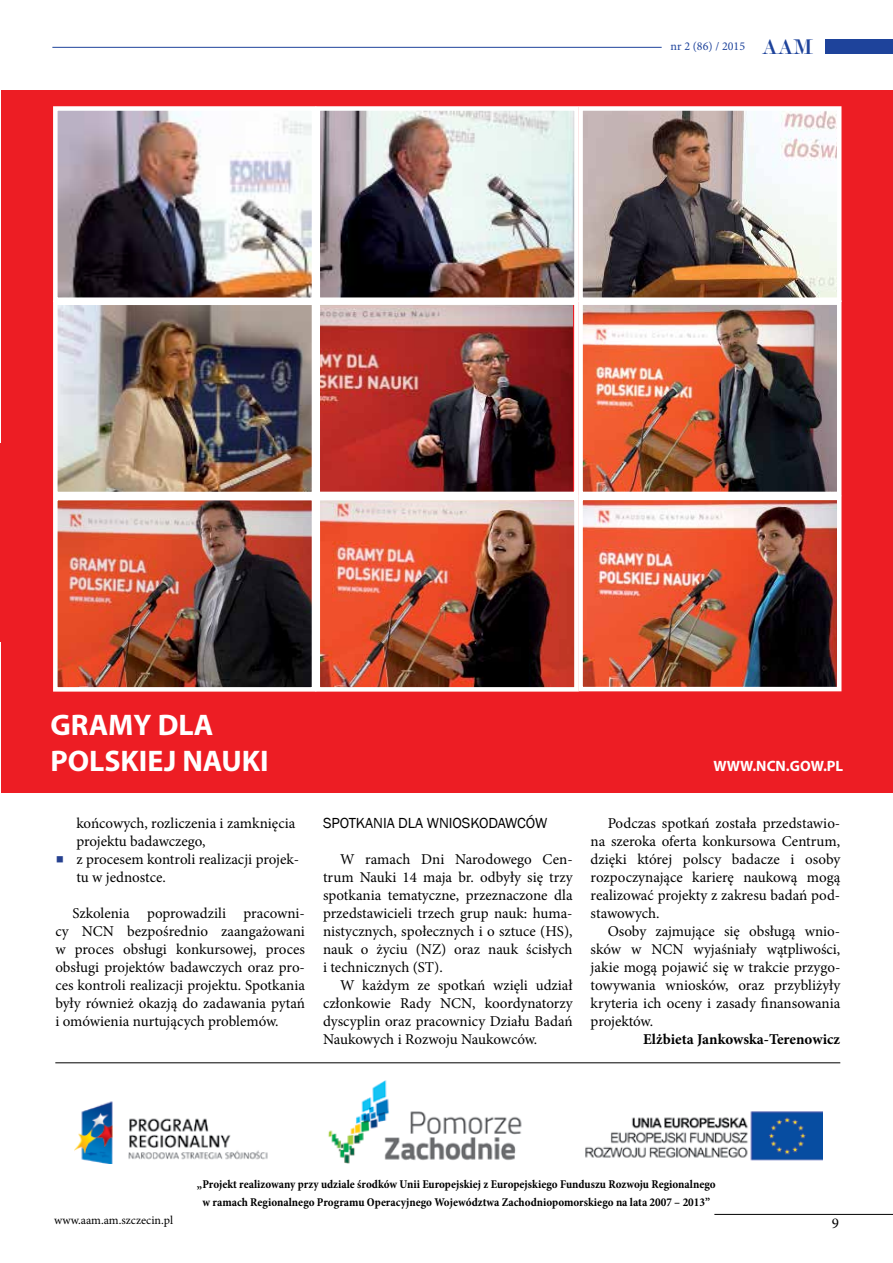
<style>
.page{position:relative;width:893px;height:1263px;background:#fff}
.page>*{position:absolute;margin:0;border:0;box-sizing:border-box;transform-origin:0 0}
.t1{font:700 29.85px/35.8px "Myriad Pro";color:#fff}
.t2{font:15px/18px "Minion Pro";color:#000;text-align:justify}
.t3{font:700 15px "Minion Pro";color:#000}
.t4{font:15px "Franklin Gothic";letter-spacing:-.005em;color:#000}
.t5{font:700 15px "Myriad Pro";color:#fff}
.t6{font:700 condensed 12px/18px "Minion Pro";color:#000;text-align:center}
.t7{font:12px "Minion Pro";color:#000}
.t8{font:12px "Minion Pro";color:#1e439b}
.s1{font-family:"Modern";font-size:22.8px}
</style>
<div class="page">
<div style="left:826px;top:39px;width:67px;height:15px;background:#1e439b"></div>
<hr style="left:52px;top:47px;width:610px;height:1px;background:#1e439b">
<div style="left:0;top:443px;width:13px;height:198px;background:#ed1d24"></div>
<div style="left:1px;top:90px;width:892px;height:702px;background:#ed1d24"></div>
<img style="left:75px;top:1080px;width:748px;height:84px">
<hr style="left:55px;top:1062px;width:785px;height:1px;background:#000">
<img style="left:583px;top:111px;width:253px;height:186px">
<div style="left:578px;top:106px;width:263px;height:196px;border:4px solid #fff"></div>
<img style="left:58px;top:501px;width:253px;height:186px">
<div style="left:53px;top:496px;width:263px;height:196px;border:4px solid #fff"></div>
<img style="left:320px;top:305px;width:252px;height:186px">
<div style="left:315px;top:300px;width:264px;height:196px;border:4px solid #fff"></div>
<img style="left:321px;top:111px;width:253px;height:186px">
<div style="left:316px;top:106px;width:263px;height:196px;border:4px solid #fff"></div>
<img style="left:321px;top:501px;width:253px;height:186px">
<div style="left:316px;top:496px;width:263px;height:196px;border:4px solid #fff"></div>
<img style="left:58px;top:111px;width:253px;height:186px">
<div style="left:53px;top:106px;width:263px;height:196px;border:4px solid #fff"></div>
<img style="left:58px;top:305px;width:253px;height:186px">
<div style="left:53px;top:300px;width:263px;height:196px;border:4px solid #fff"></div>
<img style="left:583px;top:305px;width:253px;height:186px">
<div style="left:578px;top:300px;width:263px;height:196px;border:4px solid #fff"></div>
<img style="left:583px;top:501px;width:253px;height:185px">
<div style="left:578px;top:496px;width:263px;height:195px;border:4px solid #fff"></div>
<hr style="left:714px;top:1214px;width:179px;height:1px;background:#000">
<p class="t8" style="left:671px;top:38px;width:144px">nr 2 (86) / 2015 <span class="s1">AAM</span></p>
<h1 class="t1" style="left:50px;top:706px;width:220px">GRAMY DLA<br>POLSKIEJ NAUKI</h1>
<p class="t2" style="left:76px;top:814px;width:224px;text-align:left">końcowych, rozliczenia i zamknięcia projektu badawczego,<br>z procesem kontroli realizacji projek&shy;tu w jednostce.</p>
<p class="t2" style="left:55px;top:904px;width:251px;text-indent:17px">Szkolenia poprowadzili pracowni&shy;cy NCN bezpośrednio zaangażowani w proces obsługi konkursowej, proces obsługi projektów badawczych oraz pro&shy;ces kontroli realizacji projektu. Spotkania były również okazją do zadawania pytań i omówienia nurtujących problemów.</p>
<p class="t5" style="left:713px;top:756px;width:131px">WWW.NCN.GOW.PL</p>
<p class="t4" style="left:323px;top:814px;width:226px">SPOTKANIA DLA WNIOSKODAWCÓW</p>
<p class="t2" style="left:323px;top:850px;width:251px;text-indent:17px">W ramach Dni Narodowego Cen&shy;trum Nauki 14 maja br. odbyły się trzy spotkania tematyczne, przeznaczone dla przedstawicieli trzech grup nauk: huma&shy;nistycznych, społecznych i o sztuce (HS), nauk o życiu (NZ) oraz nauk ścisłych i technicznych (ST).</p>
<p class="t2" style="left:323px;top:976px;width:251px;text-indent:17px">W każdym ze spotkań wzięli udział członkowie Rady NCN, koordynatorzy dyscyplin oraz pracownicy Działu Badań Naukowych i Rozwoju Naukowców.</p>
<p class="t2" style="left:591px;top:814px;width:251px;text-indent:17px">Podczas spotkań została przedstawio&shy;na szeroka oferta konkursowa Centrum, dzięki której polscy badacze i osoby rozpoczynające karierę naukową mogą realizować projekty z zakresu badań pod&shy;stawowych.</p>
<p class="t2" style="left:591px;top:922px;width:251px;text-indent:17px">Osoby zajmujące się obsługą wnio&shy;sków w NCN wyjaśniały wątpliwości, jakie mogą pojawić się w trakcie przygo&shy;towywania wniosków, oraz przybliżyły kryteria ich oceny i zasady finansowania projektów.</p>
<p class="t3" style="left:643px;top:1029px;width:199px">Elżbieta Jankowska-Terenowicz</p>
<p class="t6" style="left:197px;top:1175px;width:520px">„Projekt realizowany przy udziale środków Unii Europejskiej z Europejskiego Funduszu Rozwoju Regionalnego w ramach Regionalnego Programu Operacyjnego Województwa Zachodniopomorskiego na lata 2007 – 2013”</p>
<p class="t7" style="left:54px;top:1212px;width:121px">www.aam.am.szczecin.pl</p>
<p class="t2" style="left:832px;top:1214px;width:9px">9</p>
</div>
